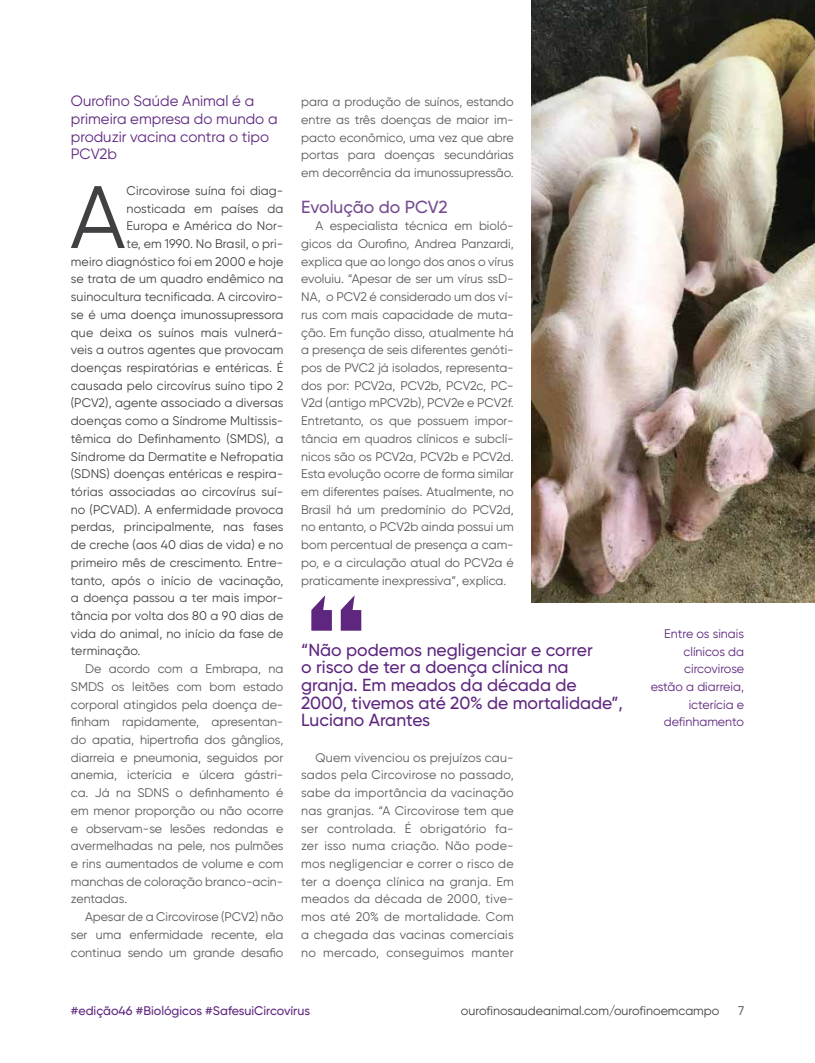
<style>
.page{position:relative;width:815px;height:1063px;background:#fff}
.page>*{position:absolute;margin:0;border:0;box-sizing:border-box;transform-origin:0 0}
.t1{font:88.38px "Gilroy";color:#414042}
.t2{font:500 17.5px/17.8px "Gilroy";color:#5e267f}
.t3{font:500 17.5px "Gilroy";color:#744b90}
.t4{font:15px/17.8px "Gilroy";color:#5e267f}
.t5{font:12.5px/17.8px "Gilroy";color:#58595b;text-align:justify}
.t6{font:12.5px "Gilroy";letter-spacing:.01em;color:#414042}
.t7{font:12.5px/17.8px "Gilroy";color:#5e267f;text-align:right}
.t8{font:500 12.5px "Gilroy";color:#5e267f}
</style>
<div class="page">
<hr style="left:0;top:0;width:1px;height:1063px;background:#5e267f">
<svg style="left:311px;top:595px;width:21px;height:36px"></svg>
<svg style="left:341px;top:595px;width:20px;height:36px"></svg>
<img style="left:531px;top:0;width:284px;height:602px">
<p class="t4" style="left:71px;top:92px;width:208px">Ourofino Saúde Animal é a primeira empresa do mundo a produzir vacina contra o tipo<br>PCV2b</p>
<h1 class="t1" style="left:70px;top:163px;width:57px">A</h1>
<p class="t6" style="left:127px;top:183px;width:158px">Circovirose suína foi diag-</p>
<p class="t6" style="left:127px;top:201px;width:158px">nosticada em países da</p>
<p class="t6" style="left:127px;top:218px;width:158px">Europa e América do Nor-</p>
<p class="t6" style="left:127px;top:236px;width:158px">te, em 1990. No Brasil, o pri-</p>
<p class="t6" style="left:71px;top:254px;width:214px">meiro diagnóstico foi em 2000 e hoje</p>
<p class="t6" style="left:71px;top:271px;width:214px">se trata de um quadro endêmico na</p>
<p class="t6" style="left:71px;top:289px;width:214px">suinocultura tecnificada. A circoviro-</p>
<p class="t6" style="left:71px;top:307px;width:214px">se é uma doença imunossupressora</p>
<p class="t6" style="left:71px;top:325px;width:214px">que deixa os suínos mais vulnerá-</p>
<p class="t6" style="left:71px;top:342px;width:214px">veis a outros agentes que provocam</p>
<p class="t6" style="left:71px;top:360px;width:214px">doenças respiratórias e entéricas. É</p>
<p class="t6" style="left:71px;top:378px;width:214px">causada pelo circovírus suíno tipo 2</p>
<p class="t6" style="left:71px;top:395px;width:214px">(PCV2), agente associado a diversas</p>
<p class="t6" style="left:71px;top:413px;width:214px">doenças como a Síndrome Multissis-</p>
<p class="t6" style="left:71px;top:431px;width:214px">têmica do Definhamento (SMDS), a</p>
<p class="t6" style="left:71px;top:449px;width:214px">Síndrome da Dermatite e Nefropatia</p>
<p class="t6" style="left:71px;top:466px;width:214px">(SDNS) doenças entéricas e respira-</p>
<p class="t6" style="left:71px;top:484px;width:214px">tórias associadas ao circovírus suí-</p>
<p class="t6" style="left:71px;top:502px;width:214px">no (PCVAD). A enfermidade provoca</p>
<p class="t6" style="left:71px;top:519px;width:214px">perdas, principalmente, nas fases</p>
<p class="t6" style="left:71px;top:537px;width:214px">de creche (aos 40 dias de vida) e no</p>
<p class="t6" style="left:71px;top:555px;width:214px">primeiro mês de crescimento. Entre-</p>
<p class="t6" style="left:71px;top:573px;width:214px">tanto, após o início de vacinação,</p>
<p class="t6" style="left:71px;top:590px;width:214px">a doença passou a ter mais impor-</p>
<p class="t6" style="left:71px;top:608px;width:214px">tância por volta dos 80 a 90 dias de</p>
<p class="t6" style="left:71px;top:626px;width:214px">vida do animal, no início da fase de</p>
<p class="t6" style="left:71px;top:643px;width:71px">terminação.</p>
<p class="t5" style="left:71px;top:660px;width:214px;text-indent:14px">De acordo com a Embrapa, na SMDS os leitões com bom estado corporal atingidos pela doença de&shy;finham rapidamente, apresentan&shy;do apatia, hipertrofia dos gânglios, diarreia e pneumonia, seguidos por anemia, icterícia e úlcera gástri&shy;ca. Já na SDNS o definhamento é em menor proporção ou não ocorre e observam-se lesões redondas e avermelhadas na pele, nos pulmões e rins aumentados de volume e com manchas de coloração branco-acin&shy;zentadas.</p>
<p class="t5" style="left:71px;top:908px;width:214px;text-indent:14px">Apesar de a Circovirose (PCV2) não ser uma enfermidade recente, ela continua sendo um grande desafio</p>
<p class="t5" style="left:301px;top:93px;width:214px">para a produção de suínos, estando entre as três doenças de maior im&shy;pacto econômico, uma vez que abre portas para doenças secundárias em decorrência da imunossupressão.</p>
<h2 class="t3" style="left:301px;top:196px;width:148px">Evolução do PCV2</h2>
<p class="t5" style="left:301px;top:217px;width:214px;text-indent:14px">A especialista técnica em bioló&shy;gicos da Ourofino, Andrea Panzardi, explica que ao longo dos anos o vírus evoluiu. “Apesar de ser um vírus ssD-NA, o PCV2 é considerado um dos ví&shy;rus com mais capacidade de muta&shy;ção. Em função disso, atualmente há a presença de seis diferentes genóti&shy;pos de PVC2 já isolados, representa&shy;dos por: PCV2a, PCV2b, PCV2c, PC-V2d (antigo mPCV2b), PCV2e e PCV2f.<br>Entretanto, os que possuem impor&shy;tância em quadros clínicos e subclí&shy;nicos são os PCV2a, PCV2b e PCV2d.<br>Esta evolução ocorre de forma similar em diferentes países. Atualmente, no Brasil há um predomínio do PCV2d, no entanto, o PCV2b ainda possui um bom percentual de presença a cam&shy;po, e a circulação atual do PCV2a é praticamente inexpressiva”, explica.</p>
<h2 class="t2" style="left:301px;top:640px;width:323px">“Não podemos negligenciar e correr<br>o risco de ter a doença clínica na granja. Em meados da década de<br>2000, tivemos até 20% de mortalidade”,<br>Luciano Arantes</h2>
<p class="t5" style="left:301px;top:748px;width:214px;text-indent:14px">Quem vivenciou os prejuízos cau&shy;sados pela Circovirose no passado, sabe da importância da vacinação nas granjas. “A Circovirose tem que ser controlada. É obrigatório fa&shy;zer isso numa criação. Não pode&shy;mos negligenciar e correr o risco de ter a doença clínica na granja. Em meados da década de 2000, tive&shy;mos até 20% de mortalidade. Com a chegada das vacinas comerciais no mercado, conseguimos manter</p>
<p class="t7" style="left:651px;top:624px;width:95px">Entre os sinais clínicos da circovirose estão a diarreia, icterícia e definhamento</p>
<p class="t8" style="left:71px;top:1003px;width:241px">#edição46 #Biológicos #SafesuiCircovírus</p>
<p class="t6" style="left:461px;top:1003px;width:260px">ourofinosaudeanimal.com/ourofinoemcampo</p>
<p class="t6" style="left:738px;top:1003px;width:8px">7</p>
</div>
